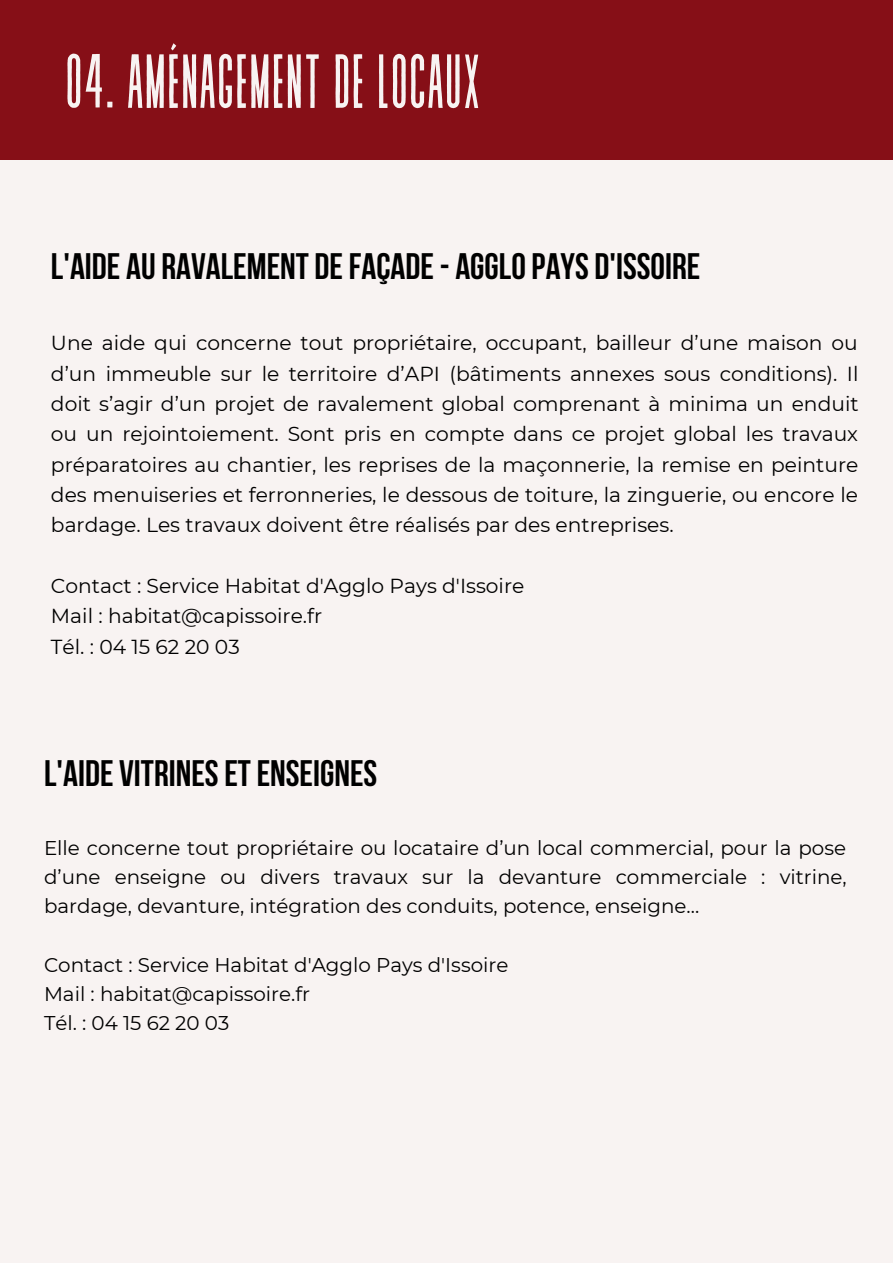
<style>
.page{position:relative;width:893px;height:1264px;background:#fff}
.page>*{position:absolute;margin:0;border:0;box-sizing:border-box;transform-origin:0 0}
.t1{font:76.5px "Revive 80 Tall";color:#f8f3f2}
.t2{font:700 36.75px "Bebas Neue";color:#000}
.t3{font:20.25px/30.3px "Montserrat";color:#000;text-align:justify}
.t4{font:19.8px/29.2px "Montserrat";color:#000;text-align:justify}
</style>
<div class="page">
<div style="left:0;top:0;width:892px;height:1262px;background:#f8f3f2"></div>
<div style="left:0;top:0;width:892px;height:160px;background:#860f17"></div>
<p class="t1" style="left:65px;top:42px;width:417px">04. AMÉNAGEMENT DE LOCAUX</p>
<p class="t2" style="left:51px;top:252px;width:651px">L'AIDE AU RAVALEMENT DEFAÇADE- AGGLOPAYS D'ISSOIRE</p>
<p class="t3" style="left:51px;top:328px;width:809px">Une aide qui concerne tout propriétaire, occupant, bailleur d’une maison ou d’un immeuble sur le territoire d’API (bâtiments annexes sous conditions). Il doit s’agir d’un projet de ravalement global comprenant à minima un enduit ou un rejointoiement. Sont pris en compte dans ce projet global les travaux préparatoires au chantier, les reprises de la maçonnerie, la remise en peinture des menuiseries et ferronneries, le dessous de toiture, la zinguerie, ou encore le bardage. Les travaux doivent être réalisés par des entreprises.</p>
<p class="t3" style="left:51px;top:570px;width:475px">Contact : Service Habitat d'Agglo Pays d'Issoire</p>
<p class="t3" style="left:51px;top:601px;width:273px">Mail : habitat@capissoire.fr</p>
<p class="t3" style="left:51px;top:631px;width:190px">Tél. : 04 15 62 20 03</p>
<p class="t2" style="left:44px;top:758px;width:335px">L'AIDE VITRINESETENSEIGNES</p>
<p class="t4" style="left:44px;top:833px;width:804px">Elle concerne tout propriétaire ou locataire d’un local commercial, pour la pose d’une enseigne ou divers travaux sur la devanture commerciale : vitrine, bardage, devanture, intégration des conduits, potence, enseigne...</p>
<p class="t4" style="left:44px;top:950px;width:466px">Contact : Service Habitat d'Agglo Pays d'Issoire</p>
<p class="t4" style="left:44px;top:979px;width:267px">Mail : habitat@capissoire.fr</p>
<p class="t4" style="left:44px;top:1008px;width:187px">Tél. : 04 15 62 20 03</p>
</div>
